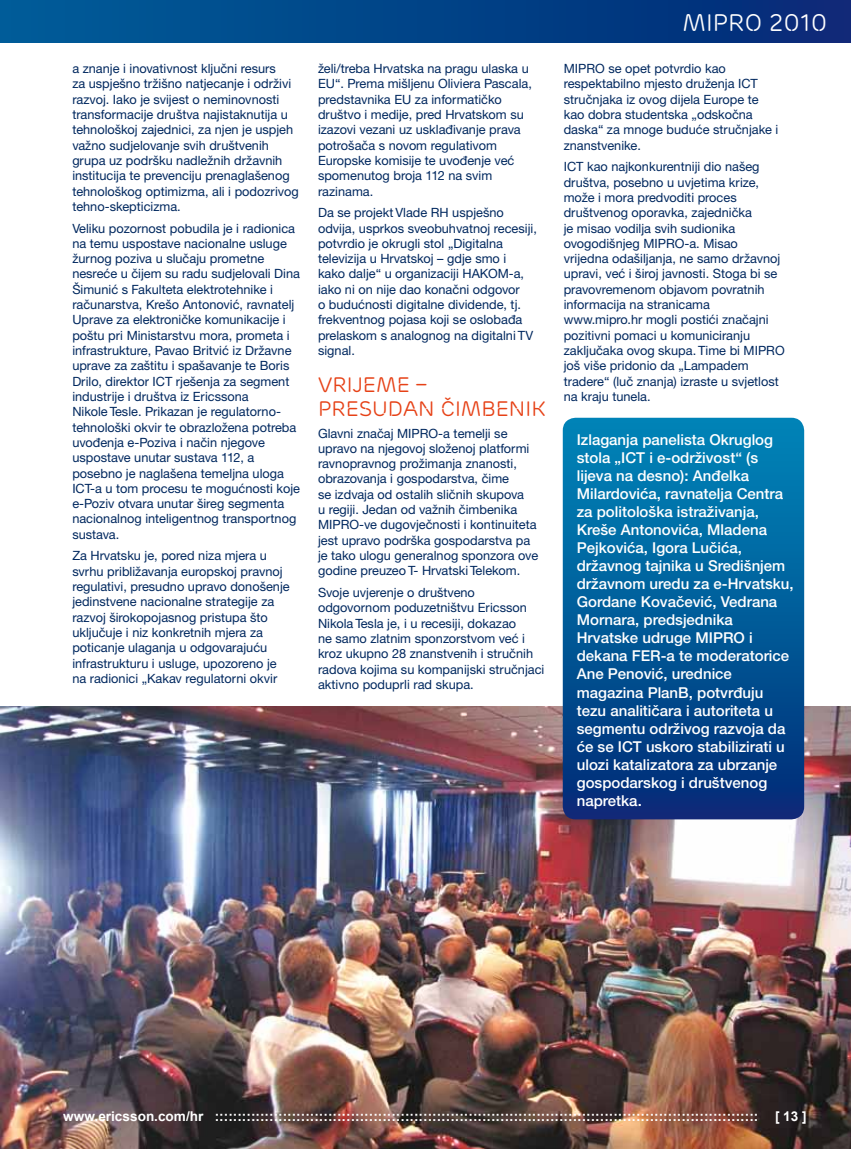
<style>
.page{position:relative;width:851px;height:1149px;background:#fff}
.page>*{position:absolute;margin:0;border:0;box-sizing:border-box;transform-origin:0 0}
.t1{font:24px "Ericsson Capital";color:#fff}
.t2{font:21px/24px "Ericsson Capital";color:#e64116}
.t3{font:500 15px/18px "Ericsson Sans";color:#fff}
.t4{font:700 13.5px "Arial";color:#fff}
.t5{font:12.75px/15.3px "Ericsson Sans";color:#00285f}
</style>
<div class="page">
<img style="left:0;top:706px;width:850px;height:442px">
<svg style="left:562px;top:417px;width:242px;height:402px;background:#035b99"></svg>
<div style="left:0;top:0;width:850px;height:43px;background:linear-gradient(to right,#005d98,#052977)"></div>
<p class="t5" style="left:72px;top:61px;width:228px">a znanje i inovativnost ključni resurs<br>za uspješno tržišno natjecanje i održivi razvoj. Iako je svijest o neminovnosti transformacije društva najistaknutija u tehnološkoj zajednici, za njen je uspjeh važno sudjelovanje svih društvenih grupa uz podršku nadležnih državnih institucija te prevenciju prenaglašenog tehnološkog optimizma, ali i podozrivog tehno-skepticizma.</p>
<p class="t5" style="left:72px;top:220px;width:229px">Veliku pozornost pobudila je i radionica na temu uspostave nacionalne usluge žurnog poziva u slučaju prometne nesreće u čijem su radu sudjelovali Dina Šimunić s Fakulteta elektrotehnike i računarstva, Krešo Antonović, ravnatelj Uprave za elektroničke komunikacije i poštu pri Ministarstvu mora, prometa i infrastrukture, Pavao Britvić iz Državne uprave za zaštitu i spašavanje te Boris Drilo, direktor ICT rješenja za segment industrije i društva iz Ericssona<br>Nikole Tesle. Prikazan je regulatorno&shy;tehnološki okvir te obrazložena potreba uvođenja e-Poziva i način njegove uspostave unutar sustava 112, a posebno je naglašena temeljna uloga ICT-a u tom procesu te mogućnosti koje e-Poziv otvara unutar šireg segmenta nacionalnog inteligentnog transportnog sustava.</p>
<p class="t5" style="left:72px;top:548px;width:219px">Za Hrvatsku je, pored niza mjera u svrhu približavanja europskoj pravnoj regulativi, presudno upravo donošenje jedinstvene nacionalne strategije za razvoj širokopojasnog pristupa što uključuje i niz konkretnih mjera za poticanje ulaganja u odgovarajuću infrastrukturu i usluge, upozoreno je na radionici „Kakav regulatorni okvir</p>
<p class="t5" style="left:318px;top:61px;width:215px">želi/treba Hrvatska na pragu ulaska u<br>EU“. Prema mišljenu Oliviera Pascala, predstavnika EU za informatičko društvo i medije, pred Hrvatskom su izazovi vezani uz usklađivanje prava potrošača s novom regulativom<br>Europske komisije te uvođenje već spomenutog broja 112 na svim razinama.</p>
<p class="t5" style="left:318px;top:205px;width:220px">Da se projekt Vlade RH uspješno odvija, usprkos sveobuhvatnoj recesiji, potvrdio je okrugli stol „Digitalna televizija u Hrvatskoj – gdje smo i<br>kako dalje“ u organizaciji HAKOM-a, iako ni on nije dao konačni odgovor<br>o budućnosti digitalne dividende, tj. frekventnog pojasa koji se oslobađa prelaskom s analognog na digitalni TV signal.</p>
<h2 class="t2" style="left:318px;top:372px;width:229px">VRIJEME –<br>PRESUDAN ČIMBENIK</h2>
<p class="t5" style="left:318px;top:425px;width:222px">Glavni značaj MIPRO-a temelji se upravo na njegovoj složenoj platformi ravnopravnog prožimanja znanosti, obrazovanja i gospodarstva, čime<br>se izdvaja od ostalih sličnih skupova<br>u regiji. Jedan od važnih čimbenika MIPRO-ve dugovječnosti i kontinuiteta jest upravo podrška gospodarstva pa je tako ulogu generalnog sponzora ove godine preuzeo T- Hrvatski Telekom.</p>
<p class="t5" style="left:318px;top:584px;width:228px">Svoje uvjerenje o društveno odgovornom poduzetništvu Ericsson Nikola Tesla je, i u recesiji, dokazao<br>ne samo zlatnim sponzorstvom već i kroz ukupno 28 znanstvenih i stručnih radova kojima su kompanijski stručnjaci aktivno poduprli rad skupa.</p>
<h1 class="t1" style="left:682px;top:9px;width:146px">MIPRO 2010</h1>
<p class="t5" style="left:563px;top:61px;width:216px">MIPRO se opet potvrdio kao respektabilno mjesto druženja ICT stručnjaka iz ovog dijela Europe te kao dobra studentska „odskočna daska“ za mnoge buduće stručnjake i znanstvenike.</p>
<p class="t5" style="left:563px;top:159px;width:222px">ICT kao najkonkurentniji dio našeg društva, posebno u uvjetima krize, može i mora predvoditi proces društvenog oporavka, zajednička<br>je misao vodilja svih sudionika ovogodišnjeg MIPRO-a. Misao vrijedna odašiljanja, ne samo državnoj upravi, već i široj javnosti. Stoga bi se pravovremenom objavom povratnih informacija na stranicama www.mipro.hr mogli postići značajni pozitivni pomaci u komuniciranju zaključaka ovog skupa. Time bi MIPRO još više pridonio da „Lampadem tradere“ (luč znanja) izraste u svjetlost na kraju tunela.</p>
<p class="t3" style="left:576px;top:431px;width:218px">Izlaganja panelista Okruglog stola „ICT i e-održivost“ (s lijeva na desno): Anđelka<br>Milardovića, ravnatelja Centra za politološka istraživanja,<br>Kreše Antonovića, Mladena<br>Pejkovića, Igora Lučića, državnog tajnika u Središnjem državnom uredu za e-Hrvatsku,<br>Gordane Kovačević, Vedrana<br>Mornara, predsjednika<br>Hrvatske udruge MIPRO i dekana FER-a te moderatorice<br>Ane Penović, urednice magazina PlanB, potvrđuju tezu analitičara i autoriteta u segmentu održivog razvoja da će se ICT uskoro stabilizirati u ulozi katalizatora za ubrzanje gospodarskog i društvenog napretka.</p>
<p class="t4" style="left:63px;top:1106px;width:744px">www.ericsson.com/hr :::::::::::::::::::::::::::::::::::::::::::::::::::::::::::::::::::::::::::::::::::::::::::::::::::::::::::::::::::::::: [ 13 ]</p>
</div>
